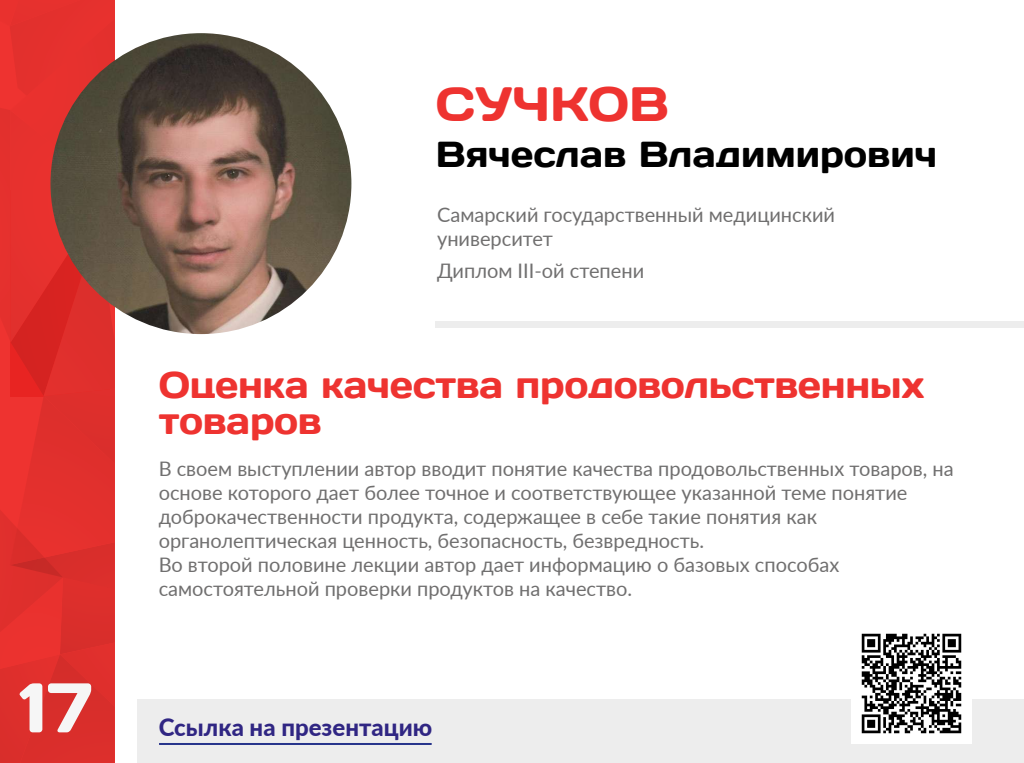
<style>
.page{position:relative;width:1024px;height:763px;background:#fff}
.page>*{position:absolute;margin:0;border:0;box-sizing:border-box;transform-origin:0 0}
.t1{font:70px "Days";color:#f6f6f6}
.t2{font:48px "Days";color:#ee3330}
.t3{font:37px/36px "Days";letter-spacing:-.01em;color:#ee3330}
.t4{font:36px "Days";color:#000}
.t5{font:800 24px "Lato";color:#302683}
.t6{font:20px/24px "Lato";color:#706f6f}
</style>
<div class="page">
<div style="left:138px;top:700px;width:886px;height:63px;background:#ededed"></div>
<svg style="left:0;top:0;width:115px;height:763px;background:#e12f2c"></svg>
<img style="left:50px;top:33px;width:301px;height:301px;border-radius:150px">
<div style="left:436px;top:321px;width:588px;height:7px;background:#ededed"></div>
<hr style="left:159px;top:743px;width:273px;height:2px;background:#27348b">
<img style="left:851px;top:633px;width:120px;height:110px">
<h1 class="t1" style="left:20px;top:659px;width:73px">17</h1>
<h2 class="t2" style="left:436px;top:70px;width:234px">СУЧКОВ</h2>
<h3 class="t4" style="left:436px;top:129px;width:503px">Вячеслав Владимирович</h3>
<p class="t6" style="left:437px;top:203px;width:399px">Самарский государственный медицинский университет</p>
<p class="t6" style="left:437px;top:259px;width:209px">Диплом III-ой степени</p>
<h3 class="t3" style="left:159px;top:364px;width:767px">Оценка качества продовольственных товаров</h3>
<p class="t6" style="left:159px;top:457px;width:796px">В своем выступлении автор вводит понятие качества продовольственных товаров, на основе которого дает более точное и соответствующее указанной теме понятие доброкачественности продукта, содержащее в себе такие понятия как органолептическая ценность, безопасность, безвредность.<br>Во второй половине лекции автор дает информацию о базовых способах самостоятельной проверки продуктов на качество.</p>
<p class="t5" style="left:159px;top:709px;width:275px">Ссылка на презентацию</p>
</div>
